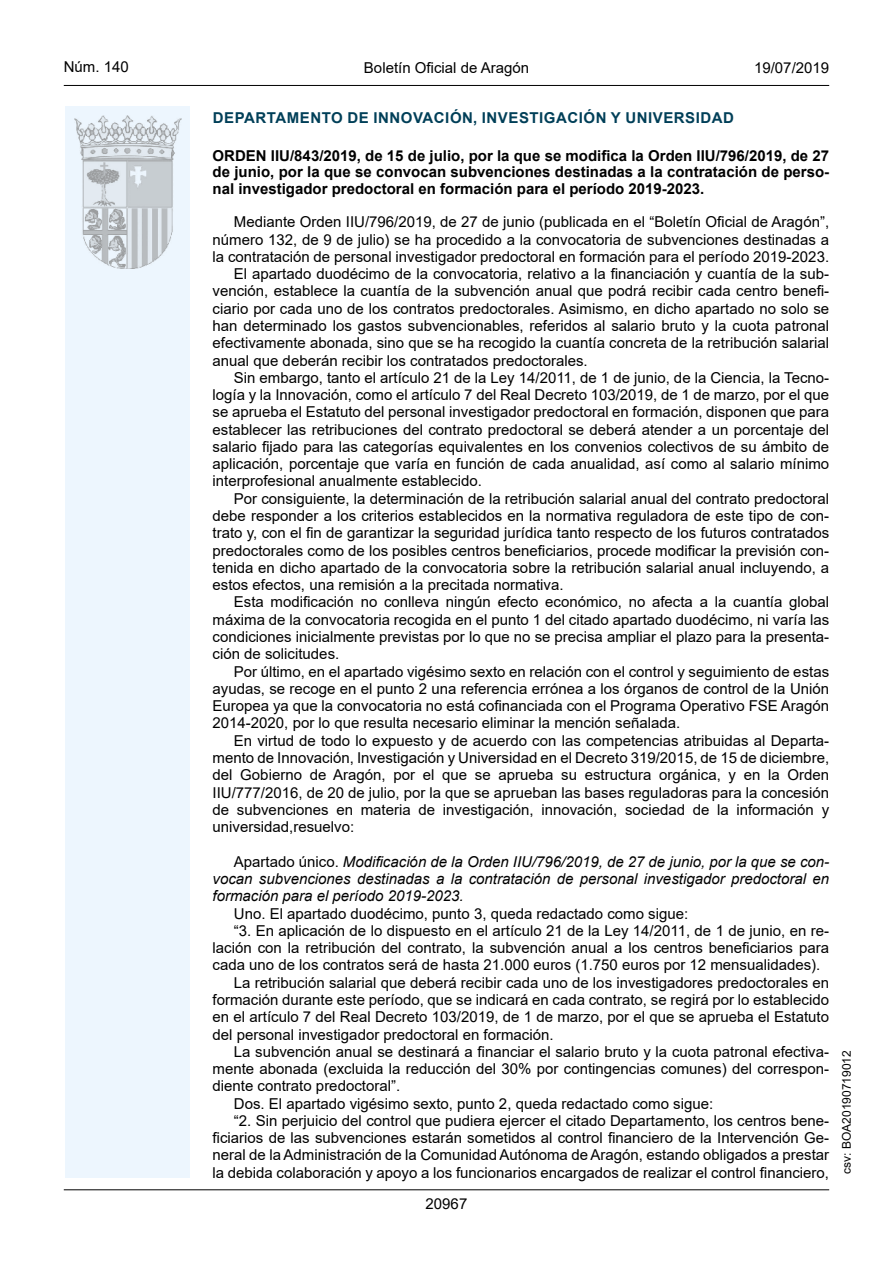
<style>
.page{position:relative;width:893px;height:1263px;background:#fff}
.page>*{position:absolute;margin:0;border:0;box-sizing:border-box;transform-origin:0 0}
.inicio_de_parrafo{font:15px/17.2px "Arial";color:#000;text-align:justify}
.Titulo_text{font:700 15px/16.5px "Arial";color:#000;text-align:justify}
.inicio_de_parrafo-2{font:italic 15px/17.2px "Arial";color:#000;text-align:justify}
.emisor_text{font:15px "Arial Bold MT2";letter-spacing:.035em;color:#003f58}
.estilo_head-c{font:15px "Arial";color:#000}
.estilo_head-d{font:15px "Arial MT2";color:#000}
.estilo_head-i{font:15px "Arial MT2";color:#000}
.numero_pagina{font:15px "Arial MT2";color:#000}
.estilo_head-i-2{font:12px "Arial MT2";color:#000}
.s1{font-style:normal}
</style>
<div class="page">
<div style="left:65px;top:106px;width:125px;height:1072px;background:#edf6fe"></div>
<img style="left:75px;top:115px;width:106px;height:153px">
<hr style="left:64px;top:85px;width:765px;height:1px;background:#000">
<hr style="left:64px;top:1189px;width:765px;height:1px;background:#000">
<p class="estilo_head-i" style="left:64px;top:57px;width:67px">Núm. 140</p>
<p class="estilo_head-c" style="left:364px;top:57px;width:167px">Boletín Oficial de Aragón</p>
<p class="estilo_head-d" style="left:754px;top:57px;width:77px">19/07/2019</p>
<p class="emisor_text" style="left:213px;top:107px;width:523px">DEPARTAMENTO DE INNOVACIÓN, INVESTIGACIÓN Y UNIVERSIDAD</p>
<p class="Titulo_text" style="left:213px;top:147px;width:618px">ORDEN IIU/843/2019, de 15 de julio, por la que se modifica la Orden IIU/796/2019, de 27 de junio, por la que se convocan subvenciones destinadas a la contratación de perso&shy;nal investigador predoctoral en formación para el período 2019-2023.</p>
<p class="inicio_de_parrafo" style="left:213px;top:213px;width:618px;text-indent:21px">Mediante Orden IIU/796/2019, de 27 de junio (publicada en el “Boletín Oficial de Aragón”, número 132, de 9 de julio) se ha procedido a la convocatoria de subvenciones destinadas a la contratación de personal investigador predoctoral en formación para el período 2019-2023.</p>
<p class="inicio_de_parrafo" style="left:213px;top:265px;width:618px;text-indent:21px">El apartado duodécimo de la convocatoria, relativo a la financiación y cuantía de la sub&shy;vención, establece la cuantía de la subvención anual que podrá recibir cada centro benefi&shy;ciario por cada uno de los contratos predoctorales. Asimismo, en dicho apartado no solo se han determinado los gastos subvencionables, referidos al salario bruto y la cuota patronal efectivamente abonada, sino que se ha recogido la cuantía concreta de la retribución salarial anual que deberán recibir los contratados predoctorales.</p>
<p class="inicio_de_parrafo" style="left:213px;top:369px;width:618px;text-indent:21px">Sin embargo, tanto el artículo 21 de la Ley 14/2011, de 1 de junio, de la Ciencia, la Tecno&shy;logía y la Innovación, como el artículo 7 del Real Decreto 103/2019, de 1 de marzo, por el que se aprueba el Estatuto del personal investigador predoctoral en formación, disponen que para establecer las retribuciones del contrato predoctoral se deberá atender a un porcentaje del salario fijado para las categorías equivalentes en los convenios colectivos de su ámbito de aplicación, porcentaje que varía en función de cada anualidad, así como al salario mínimo interprofesional anualmente establecido.</p>
<p class="inicio_de_parrafo" style="left:213px;top:490px;width:618px;text-indent:21px">Por consiguiente, la determinación de la retribución salarial anual del contrato predoctoral debe responder a los criterios establecidos en la normativa reguladora de este tipo de con&shy;trato y, con el fin de garantizar la seguridad jurídica tanto respecto de los futuros contratados predoctorales como de los posibles centros beneficiarios, procede modificar la previsión con&shy;tenida en dicho apartado de la convocatoria sobre la retribución salarial anual incluyendo, a estos efectos, una remisión a la precitada normativa.</p>
<p class="inicio_de_parrafo" style="left:213px;top:593px;width:618px;text-indent:21px">Esta modificación no conlleva ningún efecto económico, no afecta a la cuantía global máxima de la convocatoria recogida en el punto 1 del citado apartado duodécimo, ni varía las condiciones inicialmente previstas por lo que no se precisa ampliar el plazo para la presenta&shy;ción de solicitudes.</p>
<p class="inicio_de_parrafo" style="left:213px;top:663px;width:618px;text-indent:21px">Por último, en el apartado vigésimo sexto en relación con el control y seguimiento de estas ayudas, se recoge en el punto 2 una referencia errónea a los órganos de control de la Unión Europea ya que la convocatoria no está cofinanciada con el Programa Operativo FSE Aragón 2014-2020, por lo que resulta necesario eliminar la mención señalada.</p>
<p class="inicio_de_parrafo" style="left:213px;top:732px;width:618px;text-indent:21px">En virtud de todo lo expuesto y de acuerdo con las competencias atribuidas al Departa&shy;mento de Innovación, Investigación y Universidad en el Decreto 319/2015, de 15 de diciembre, del Gobierno de Aragón, por el que se aprueba su estructura orgánica, y en la Orden IIU/777/2016, de 20 de julio, por la que se aprueban las bases reguladoras para la concesión de subvenciones en materia de investigación, innovación, sociedad de la información y universidad,resuelvo:</p>
<p class="inicio_de_parrafo-2" style="left:213px;top:853px;width:618px;text-indent:21px"><span class="s1">Apartado único.</span> Modificación de la Orden IIU/796/2019, de 27 de junio, por la que se con&shy;vocan subvenciones destinadas a la contratación de personal investigador predoctoral en formación para el período 2019-2023.</p>
<p class="inicio_de_parrafo" style="left:234px;top:904px;width:456px">Uno. El apartado duodécimo, punto 3, queda redactado como sigue:</p>
<p class="inicio_de_parrafo" style="left:213px;top:922px;width:618px;text-indent:21px">“3. En aplicación de lo dispuesto en el artículo 21 de la Ley 14/2011, de 1 de junio, en re&shy;lación con la retribución del contrato, la subvención anual a los centros beneficiarios para cada uno de los contratos será de hasta 21.000 euros (1.750 euros por 12 mensualidades).</p>
<p class="inicio_de_parrafo" style="left:213px;top:974px;width:618px;text-indent:21px">La retribución salarial que deberá recibir cada uno de los investigadores predoctorales en formación durante este período, que se indicará en cada contrato, se regirá por lo establecido en el artículo 7 del Real Decreto 103/2019, de 1 de marzo, por el que se aprueba el Estatuto del personal investigador predoctoral en formación.</p>
<p class="inicio_de_parrafo" style="left:213px;top:1043px;width:618px;text-indent:21px">La subvención anual se destinará a financiar el salario bruto y la cuota patronal efectiva&shy;mente abonada (excluida la reducción del 30% por contingencias comunes) del correspon&shy;diente contrato predoctoral”.</p>
<p class="inicio_de_parrafo" style="left:234px;top:1095px;width:481px">Dos. El apartado vigésimo sexto, punto 2, queda redactado como sigue:</p>
<p class="inicio_de_parrafo" style="left:213px;top:1112px;width:618px;text-indent:21px">“2. Sin perjuicio del control que pudiera ejercer el citado Departamento, los centros bene&shy;ficiarios de las subvenciones estarán sometidos al control financiero de la Intervención Ge&shy;neral de la Administración de la Comunidad Autónoma de Aragón, estando obligados a prestar la debida colaboración y apoyo a los funcionarios encargados de realizar el control financiero,</p>
<p class="numero_pagina" style="left:426px;top:1193px;width:43px">20967</p>
<p class="estilo_head-i-2" style="left:838px;top:1174px;width:125px;rotate:-90deg">csv: BOA20190719012</p>
</div>
